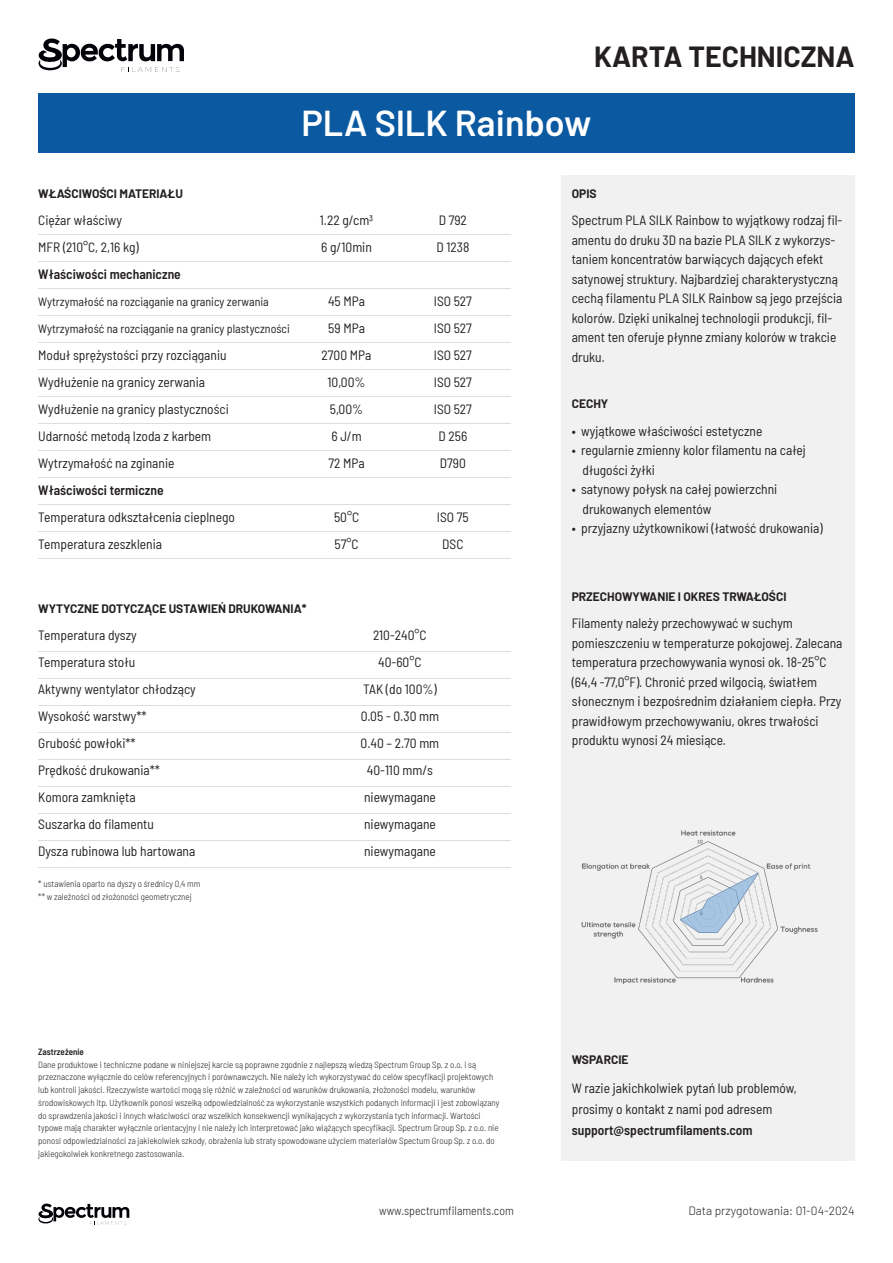
<style>
.page{position:relative;width:893px;height:1263px;background:#fff}
.page>*{position:absolute;margin:0;border:0;box-sizing:border-box;transform-origin:0 0}
.t1{font:600 36px "Barlow";color:#fff}
.t2{font:700 28.5px "Barlow";color:#231f20}
.t3{font:semi-condensed 13.5px/19.5px "Barlow";color:#231f20}
.t4{font:600 semi-condensed 13.5px "Barlow";color:#231f20}
.t5{font:700 12px "Barlow";color:#231f20}
.t6{font:semi-condensed 12px "Barlow";color:#231f20}
.t7{font:300 12px "Barlow";color:#231f20}
.t8{font:300 semi-condensed 12px "Barlow";color:#231f20}
.t9{font:300 semi-condensed 9px/12.8px "Barlow";color:#231f20}
.t10{font:600 semi-condensed 9px "Barlow";color:#231f20}
.s1{font-weight:600}
</style>
<div class="page">
<div style="left:561px;top:175px;width:294px;height:985px;background:#f1f1f1"></div>
<div style="left:38px;top:94px;width:817px;height:59px;background:#0b59a0"></div>
<svg style="left:38px;top:39px;width:146px;height:33px"></svg>
<svg style="left:38px;top:1203px;width:91px;height:21px"></svg>
<hr style="left:38px;top:234px;width:472px;height:1px;background:#dcdddf">
<hr style="left:38px;top:261px;width:472px;height:1px;background:#dcdddf">
<hr style="left:38px;top:288px;width:472px;height:1px;background:#dcdddf">
<hr style="left:38px;top:315px;width:472px;height:1px;background:#dcdddf">
<hr style="left:38px;top:342px;width:472px;height:1px;background:#dcdddf">
<hr style="left:38px;top:369px;width:472px;height:1px;background:#dcdddf">
<hr style="left:38px;top:396px;width:472px;height:1px;background:#dcdddf">
<hr style="left:38px;top:423px;width:472px;height:1px;background:#dcdddf">
<hr style="left:38px;top:450px;width:472px;height:1px;background:#dcdddf">
<hr style="left:38px;top:477px;width:472px;height:1px;background:#dcdddf">
<hr style="left:38px;top:504px;width:472px;height:1px;background:#dcdddf">
<hr style="left:38px;top:531px;width:472px;height:1px;background:#dcdddf">
<hr style="left:38px;top:558px;width:472px;height:1px;background:#dcdddf">
<img style="left:581px;top:830px;width:237px;height:155px">
<hr style="left:38px;top:651px;width:472px;height:1px;background:#dcdddf">
<hr style="left:38px;top:678px;width:472px;height:1px;background:#dcdddf">
<hr style="left:38px;top:705px;width:472px;height:1px;background:#dcdddf">
<hr style="left:38px;top:732px;width:472px;height:1px;background:#dcdddf">
<hr style="left:38px;top:759px;width:472px;height:1px;background:#dcdddf">
<hr style="left:38px;top:786px;width:472px;height:1px;background:#dcdddf">
<hr style="left:38px;top:813px;width:472px;height:1px;background:#dcdddf">
<hr style="left:38px;top:840px;width:472px;height:1px;background:#dcdddf">
<hr style="left:38px;top:867px;width:472px;height:1px;background:#dcdddf">
<p class="t2" style="left:594px;top:35px;width:262px">KARTA TECHNICZNA</p>
<p class="t1" style="left:301px;top:97px;width:292px">PLA SILK Rainbow</p>
<p class="t5" style="left:38px;top:185px;width:146px">WŁAŚCIWOŚCI MATERIAŁU</p>
<p class="t3" style="left:38px;top:210px;width:85px">Ciężar właściwy</p>
<p class="t3" style="left:38px;top:237px;width:102px">MFR (210°C, 2,16 kg)</p>
<p class="t4" style="left:38px;top:265px;width:144px">Właściwości mechaniczne</p>
<p class="t6" style="left:38px;top:293px;width:232px">Wytrzymałość na rozciąganie na granicy zerwania</p>
<p class="t6" style="left:38px;top:320px;width:253px">Wytrzymałość na rozciąganie na granicy plastyczności</p>
<p class="t3" style="left:38px;top:345px;width:190px">Moduł sprężystości przy rozciąganiu</p>
<p class="t3" style="left:38px;top:372px;width:168px">Wydłużenie na granicy zerwania</p>
<p class="t3" style="left:38px;top:399px;width:192px">Wydłużenie na granicy plastyczności</p>
<p class="t3" style="left:38px;top:426px;width:174px">Udarność metodą Izoda z karbem</p>
<p class="t3" style="left:38px;top:453px;width:138px">Wytrzymałość na zginanie</p>
<p class="t4" style="left:38px;top:481px;width:127px">Właściwości termiczne</p>
<p class="t3" style="left:38px;top:507px;width:198px">Temperatura odkształcenia cieplnego</p>
<p class="t3" style="left:38px;top:534px;width:125px">Temperatura zeszklenia</p>
<p class="t3" style="left:320px;top:210px;width:55px">1.22 g/cm3</p>
<p class="t3" style="left:321px;top:237px;width:52px">6 g/10min</p>
<p class="t3" style="left:328px;top:291px;width:38px">45 MPa</p>
<p class="t3" style="left:328px;top:318px;width:38px">59 MPa</p>
<p class="t3" style="left:322px;top:345px;width:51px">2700 MPa</p>
<p class="t3" style="left:328px;top:372px;width:40px">10,00%</p>
<p class="t3" style="left:330px;top:399px;width:35px">5,00%</p>
<p class="t3" style="left:331px;top:426px;width:32px">6 J/m</p>
<p class="t3" style="left:328px;top:453px;width:38px">72 MPa</p>
<p class="t3" style="left:334px;top:507px;width:27px">50°C</p>
<p class="t3" style="left:335px;top:534px;width:25px">57°C</p>
<p class="t3" style="left:439px;top:210px;width:30px">D 792</p>
<p class="t3" style="left:436px;top:237px;width:35px">D 1238</p>
<p class="t3" style="left:434px;top:291px;width:40px">ISO 527</p>
<p class="t3" style="left:434px;top:318px;width:40px">ISO 527</p>
<p class="t3" style="left:434px;top:345px;width:40px">ISO 527</p>
<p class="t3" style="left:434px;top:372px;width:40px">ISO 527</p>
<p class="t3" style="left:434px;top:399px;width:40px">ISO 527</p>
<p class="t3" style="left:438px;top:426px;width:30px">D 256</p>
<p class="t3" style="left:440px;top:453px;width:28px">D790</p>
<p class="t3" style="left:437px;top:507px;width:33px">ISO 75</p>
<p class="t3" style="left:442px;top:534px;width:23px">DSC</p>
<p class="t5" style="left:572px;top:185px;width:26px">OPIS</p>
<p class="t3" style="left:572px;top:210px;width:272px">Spectrum PLA SILK Rainbow to wyjątkowy rodzaj fil&shy;amentu do druku 3D na bazie PLA SILK z wykorzys&shy;taniem koncentratów barwiących dających efekt satynowej struktury. Najbardziej charakterystyczną cechą filamentu PLA SILK Rainbow są jego przejścia kolorów. Dzięki unikalnej technologii produkcji, fil&shy;ament ten oferuje płynne zmiany kolorów w trakcie druku.</p>
<p class="t5" style="left:572px;top:395px;width:38px">CECHY</p>
<p class="t3" style="left:572px;top:420px;width:192px">• wyjątkowe właściwości estetyczne</p>
<p class="t3" style="left:572px;top:439px;width:236px">• regularnie zmienny kolor filamentu na całej</p>
<p class="t3" style="left:582px;top:459px;width:74px">długości żyłki</p>
<p class="t3" style="left:582px;top:478px;width:196px;text-indent:-11px">• satynowy połysk na całej powierzchni drukowanych elementów</p>
<p class="t3" style="left:572px;top:517px;width:252px">• przyjazny użytkownikowi (łatwość drukowania)</p>
<p class="t5" style="left:38px;top:600px;width:270px">WYTYCZNE DOTYCZĄCE USTAWIEŃ DRUKOWANIA*</p>
<p class="t3" style="left:38px;top:625px;width:100px">Temperatura dyszy</p>
<p class="t3" style="left:38px;top:652px;width:98px">Temperatura stołu</p>
<p class="t3" style="left:38px;top:679px;width:159px">Aktywny wentylator chłodzący</p>
<p class="t3" style="left:38px;top:706px;width:110px">Wysokość warstwy**</p>
<p class="t3" style="left:38px;top:733px;width:99px">Grubość powłoki**</p>
<p class="t3" style="left:38px;top:760px;width:123px">Prędkość drukowania**</p>
<p class="t3" style="left:38px;top:787px;width:99px">Komora zamknięta</p>
<p class="t3" style="left:38px;top:814px;width:117px">Suszarka do filamentu</p>
<p class="t3" style="left:38px;top:841px;width:159px">Dysza rubinowa lub hartowana</p>
<p class="t9" style="left:38px;top:876px;width:164px">* ustawienia oparto na dyszy o średnicy 0,4 mm</p>
<p class="t9" style="left:38px;top:890px;width:155px">** w zależności od złożoności geometrycznej</p>
<p class="t3" style="left:373px;top:625px;width:55px">210-240°C</p>
<p class="t3" style="left:378px;top:652px;width:45px">40-60°C</p>
<p class="t3" style="left:363px;top:679px;width:75px">TAK (do 100%)</p>
<p class="t3" style="left:361px;top:706px;width:80px">0.05 - 0.30 mm</p>
<p class="t3" style="left:361px;top:733px;width:80px">0.40 – 2.70 mm</p>
<p class="t3" style="left:367px;top:760px;width:68px">40-110 mm/s</p>
<p class="t3" style="left:364px;top:787px;width:73px">niewymagane</p>
<p class="t3" style="left:364px;top:814px;width:73px">niewymagane</p>
<p class="t3" style="left:364px;top:841px;width:73px">niewymagane</p>
<p class="t10" style="left:38px;top:1045px;width:47px">Zastrzeżenie</p>
<p class="t9" style="left:38px;top:1057px;width:463px">Dane produktowe i techniczne podane w niniejszej karcie są poprawne zgodnie z najlepszą wiedzą Spectrum Group Sp. z o.o. i są przeznaczone wyłącznie do celów referencyjnych i porównawczych. Nie należy ich wykorzystywać do celów specyfikacji projektowych lub kontroli jakości. Rzeczywiste wartości mogą się różnić w zależności od warunków drukowania, złożoności modelu, warunków środowiskowych itp. Użytkownik ponosi wszelką odpowiedzialność za wykorzystanie wszystkich podanych informacji i jest zobowiązany do sprawdzenia jakości i innych właściwości oraz wszelkich konsekwencji wynikających z wykorzystania tych informacji. Wartości typowe mają charakter wyłącznie orientacyjny i nie należy ich interpretować jako wiążących specyfikacji. Spectrum Group Sp. z o.o. nie ponosi odpowiedzialności za jakiekolwiek szkody, obrażenia lub straty spowodowane użyciem materiałów Spectum Group Sp. z o.o. do jakiegokolwiek konkretnego zastosowania.</p>
<p class="t5" style="left:572px;top:588px;width:216px">PRZECHOWYWANIE I OKRES TRWAŁOŚCI</p>
<p class="t3" style="left:572px;top:613px;width:272px">Filamenty należy przechowywać w suchym pomieszczeniu w temperaturze pokojowej. Zalecana temperatura przechowywania wynosi ok. 18-25°C (64,4 -77,0°F). Chronić przed wilgocią, światłem słonecznym i bezpośrednim działaniem ciepła. Przy prawidłowym przechowywaniu, okres trwałości produktu wynosi 24 miesiące.</p>
<p class="t5" style="left:572px;top:1051px;width:58px">WSPARCIE</p>
<p class="t3" style="left:572px;top:1077px;width:227px">W razie jakichkolwiek pytań lub problemów,</p>
<p class="t3" style="left:572px;top:1098px;width:202px;line-height:21px">prosimy o kontakt z nami pod adresem <span class="s1">support@spectrumfilaments.com</span></p>
<p class="t8" style="left:379px;top:1202px;width:136px">www.spectrumfilaments.com</p>
<p class="t7" style="left:689px;top:1202px;width:168px">Data przygotowania: 01-04-2024</p>
</div>
